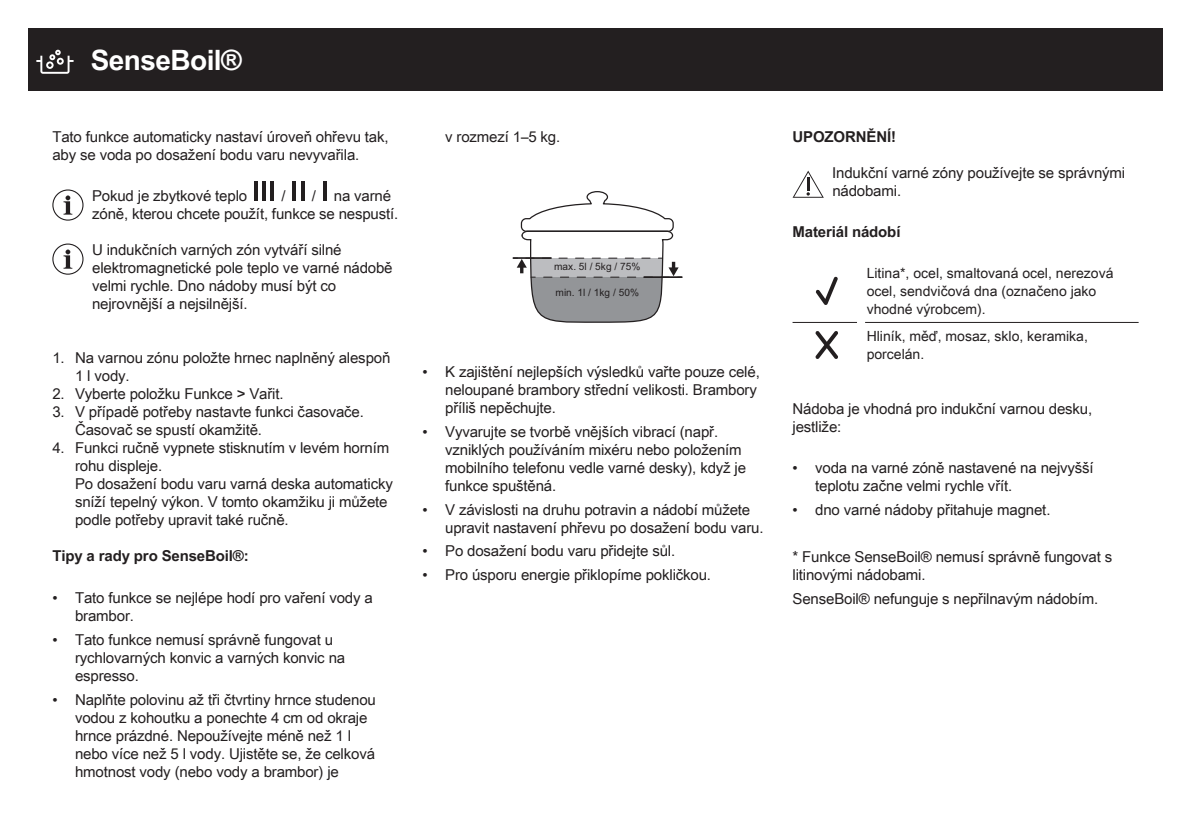
<style>
.page{position:relative;width:1191px;height:840px;background:#fff}
.page>*{position:absolute;margin:0;border:0;box-sizing:border-box;transform-origin:0 0}
.t1{font:700 28px "Arial Unicode MS";letter-spacing:-.02em;color:#fff}
.t2{font:15px/18px "Arial Unicode MS";letter-spacing:-.01em;color:#231f20}
.t3{font:700 15px "Arial Unicode MS";letter-spacing:-.01em;color:#231f20}
.t4{font:14px/18px "Arial Unicode MS";color:#231f20}
.t5{font:10.2px "Arial";color:#231f20}
</style>
<div class="page">
<div style="left:28px;top:28px;width:1134px;height:63px;background:#231f20"></div>
<svg style="left:36px;top:50px;width:38px;height:24px"></svg>
<svg style="left:513px;top:191px;width:169px;height:132px"></svg>
<svg style="left:52px;top:189px;width:32px;height:31px"></svg>
<hr style="left:254px;top:181px;width:4px;height:19px;background:#231f20">
<hr style="left:263px;top:181px;width:3px;height:19px;background:#231f20">
<hr style="left:271px;top:181px;width:3px;height:19px;background:#231f20">
<hr style="left:293px;top:181px;width:3px;height:19px;background:#231f20">
<hr style="left:301px;top:181px;width:3px;height:19px;background:#231f20">
<hr style="left:323px;top:181px;width:3px;height:19px;background:#231f20">
<svg style="left:52px;top:243px;width:32px;height:31px"></svg>
<svg style="left:792px;top:170px;width:32px;height:28px"></svg>
<hr style="left:792px;top:322px;width:65px;height:1px;background:#231f20">
<hr style="left:865px;top:322px;width:273px;height:1px;background:#231f20">
<svg style="left:815px;top:276px;width:23px;height:29px"></svg>
<svg style="left:815px;top:331px;width:23px;height:28px"></svg>
<h1 class="t1" style="left:91px;top:39px;width:152px">SenseBoil®</h1>
<p class="t2" style="left:52px;top:127px;width:338px">Tato funkce automaticky nastaví úroveň ohřevu tak, aby se voda po dosažení bodu varu nevyvařila.</p>
<p class="t2" style="left:92px;top:186px;width:157px">Pokud je zbytkové teplo</p>
<p class="t2" style="left:281px;top:186px;width:6px">/</p>
<p class="t2" style="left:92px;top:186px;width:308px;text-indent:220px">/ na varné zóně, kterou chcete použít, funkce se nespustí.</p>
<p class="t2" style="left:92px;top:240px;width:302px">U indukčních varných zón vytváří silné elektromagnetické pole teplo ve varné nádobě velmi rychle. Dno nádoby musí být co nejrovnější a nejsilnější.</p>
<p class="t2" style="left:75px;top:348px;width:317px;text-indent:-23px">1. Na varnou zónu položte hrnec naplněný alespoň<br>1 l vody.</p>
<p class="t2" style="left:52px;top:384px;width:233px">2. Vyberte položku Funkce &gt; Vařit.</p>
<p class="t2" style="left:75px;top:402px;width:290px;text-indent:-23px">3. V případě potřeby nastavte funkci časovače.<br>Časovač se spustí okamžitě.</p>
<p class="t2" style="left:75px;top:438px;width:319px;text-indent:-23px">4. Funkci ručně vypnete stisknutím v levém horním rohu displeje.<br>Po dosažení bodu varu varná deska automaticky sníží tepelný výkon. V tomto okamžiku ji můžete podle potřeby upravit také ručně.</p>
<p class="t3" style="left:52px;top:544px;width:198px">Tipy a rady pro SenseBoil®:</p>
<p class="t2" style="left:75px;top:588px;width:299px;text-indent:-23px">• Tato funkce se nejlépe hodí pro vaření vody a brambor.</p>
<p class="t2" style="left:75px;top:629px;width:272px;text-indent:-23px">• Tato funkce nemusí správně fungovat u rychlovarných konvic a varných konvic na espresso.</p>
<p class="t2" style="left:75px;top:689px;width:302px;text-indent:-23px">• Naplňte polovinu až tři čtvrtiny hrnce studenou vodou z kohoutku a ponechte 4 cm od okraje hrnce prázdné. Nepoužívejte méně než 1 l nebo více než 5 l vody. Ujistěte se, že celková hmotnost vody (nebo vody a brambor) je</p>
<p class="t2" style="left:445px;top:127px;width:117px">v rozmezí 1–5 kg.</p>
<p class="t5" style="left:554px;top:260px;width:88px">max. 5l / 5kg / 75%</p>
<p class="t5" style="left:555px;top:285px;width:85px">min. 1l / 1kg / 50%</p>
<p class="t2" style="left:445px;top:362px;width:316px;text-indent:-23px">• K zajištění nejlepších výsledků vařte pouze celé, neloupané brambory střední velikosti. Brambory příliš nepěchujte.</p>
<p class="t2" style="left:445px;top:422px;width:302px;text-indent:-23px">• Vyvarujte se tvorbě vnějších vibrací (např. vzniklých používáním mixéru nebo položením mobilního telefonu vedle varné desky), když je funkce spuštěná.</p>
<p class="t2" style="left:445px;top:499px;width:320px;text-indent:-23px">• V závislosti na druhu potravin a nádobí můžete upravit nastavení phřevu po dosažení bodu varu.</p>
<p class="t2" style="left:422px;top:541px;width:254px">• Po dosažení bodu varu přidejte sůl.</p>
<p class="t2" style="left:422px;top:565px;width:290px">• Pro úsporu energie přiklopíme pokličkou.</p>
<p class="t3" style="left:792px;top:125px;width:105px">UPOZORNĚNÍ!</p>
<p class="t2" style="left:832px;top:163px;width:294px">Indukční varné zóny používejte se správnými nádobami.</p>
<p class="t3" style="left:792px;top:220px;width:109px">Materiál nádobí</p>
<p class="t4" style="left:866px;top:263px;width:248px">Litina*, ocel, smaltovaná ocel, nerezová ocel, sendvičová dna (označeno jako vhodné výrobcem).</p>
<p class="t4" style="left:866px;top:326px;width:223px">Hliník, měď, mosaz, sklo, keramika, porcelán.</p>
<p class="t2" style="left:792px;top:399px;width:301px">Nádoba je vhodná pro indukční varnou desku, jestliže:</p>
<p class="t2" style="left:815px;top:458px;width:280px;text-indent:-23px">• voda na varné zóně nastavené na nejvyšší teplotu začne velmi rychle vřít.</p>
<p class="t2" style="left:792px;top:500px;width:259px">• dno varné nádoby přitahuje magnet.</p>
<p class="t2" style="left:792px;top:547px;width:321px">* Funkce SenseBoil® nemusí správně fungovat s litinovými nádobami.</p>
<p class="t2" style="left:792px;top:589px;width:307px">SenseBoil® nefunguje s nepřilnavým nádobím.</p>
</div>
